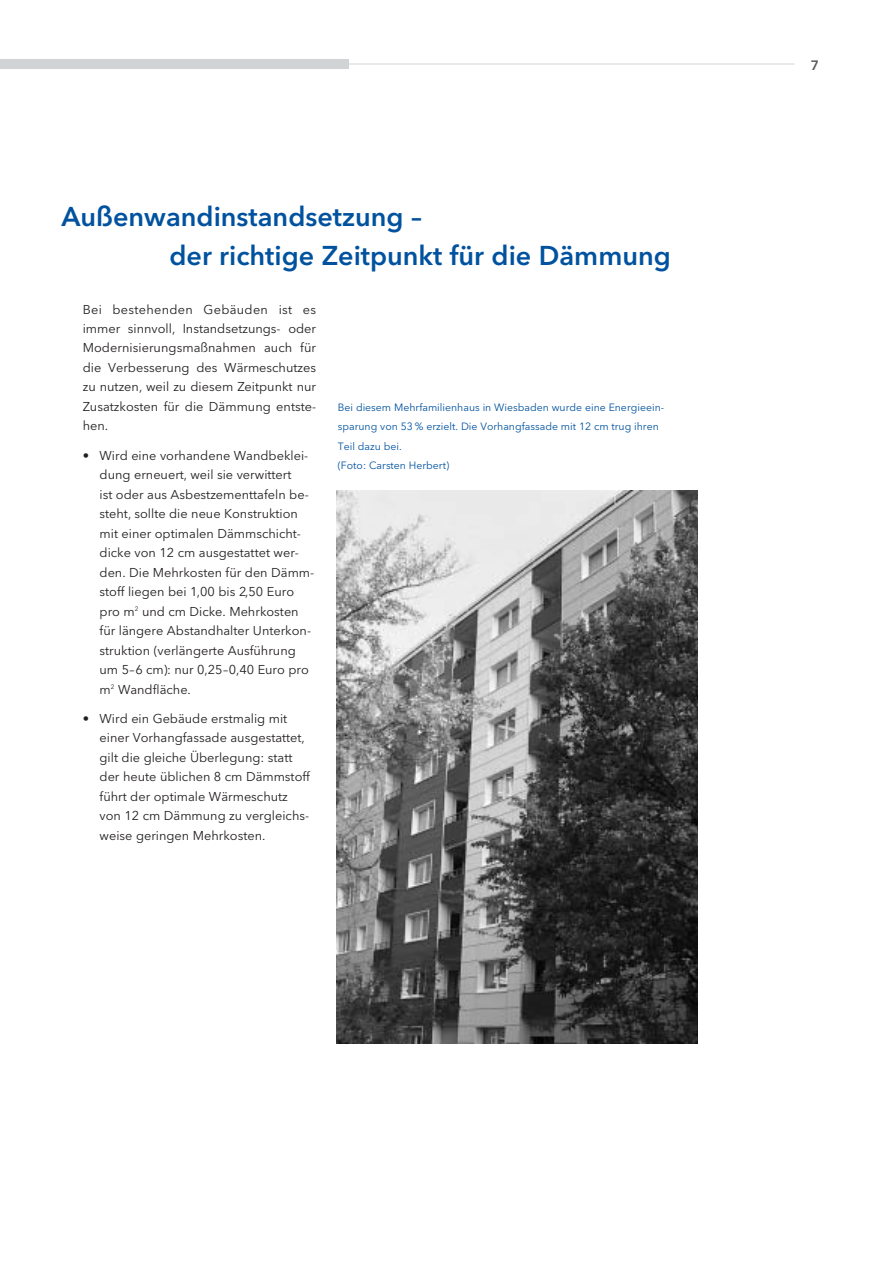
<style>
.page{position:relative;width:894px;height:1263px;background:#fff}
.page>*{position:absolute;margin:0;border:0;box-sizing:border-box;transform-origin:0 0}
.t1{font:600 27px/39px "Avenir Next LT Pro";color:#00529f}
.t2{font:600 13.5px "Avenir Next LT Pro";color:#57585b}
.t3{font:12.75px/19.5px "Avenir Next LT Pro";color:#231f1f}
.t4{font:10.5px/19.5px "Avenir Next LT Pro";color:#00529f}
</style>
<div class="page">
<hr style="left:0;top:64px;width:794px;height:1px;background:#d1d3d5">
<div style="left:0;top:60px;width:349px;height:9px;background:#d1d3d5"></div>
<img style="left:336px;top:490px;width:362px;height:553px">
<h1 class="t1" style="left:169px;top:199px;width:503px;text-indent:-108px">Außenwandinstandsetzung –<br>der richtige Zeitpunkt für die Dämmung</h1>
<p class="t3" style="left:83px;top:300px;width:235px;text-align:justify">Bei bestehenden Gebäuden ist es immer sinnvoll, Instandsetzungs- oder Modernisierungsmaßnahmen auch für die Verbesserung des Wärmeschutzes zu nutzen, weil zu diesem Zeitpunkt nur Zusatzkosten für die Dämmung entste&shy;hen.</p>
<p class="t3" style="left:100px;top:447px;width:216px;text-indent:-17px">• Wird eine vorhandene Wandbeklei&shy;dung erneuert, weil sie verwittert<br>ist oder aus Asbestzementtafeln be&shy;steht, sollte die neue Konstruktion mit einer optimalen Dämmschicht&shy;dicke von 12 cm ausgestattet wer&shy;den. Die Mehrkosten für den Dämm&shy;stoff liegen bei 1,00 bis 2,50 Euro pro m<sup>2</sup> und cm Dicke. Mehrkosten für längere Abstandhalter Unterkon&shy;struktion (verlängerte Ausführung um 5–6 cm): nur 0,25–0,40 Euro pro m<sup>2</sup> Wandfläche.</p>
<p class="t3" style="left:100px;top:710px;width:212px;text-indent:-17px">• Wird ein Gebäude erstmalig mit einer Vorhangfassade ausgestattet, gilt die gleiche Überlegung: statt der heute üblichen 8 cm Dämmstoff führt der optimale Wärmeschutz von 12 cm Dämmung zu vergleichs&shy;weise geringen Mehrkosten.</p>
<p class="t4" style="left:338px;top:399px;width:328px">Bei diesem Mehrfamilienhaus in Wiesbaden wurde eine Energieein&shy;sparung von 53 % erzielt. Die Vorhangfassade mit 12 cm trug ihren Teil dazu bei.<br>(Foto: Carsten Herbert)</p>
<p class="t2" style="left:811px;top:60px;width:10px">7</p>
</div>
